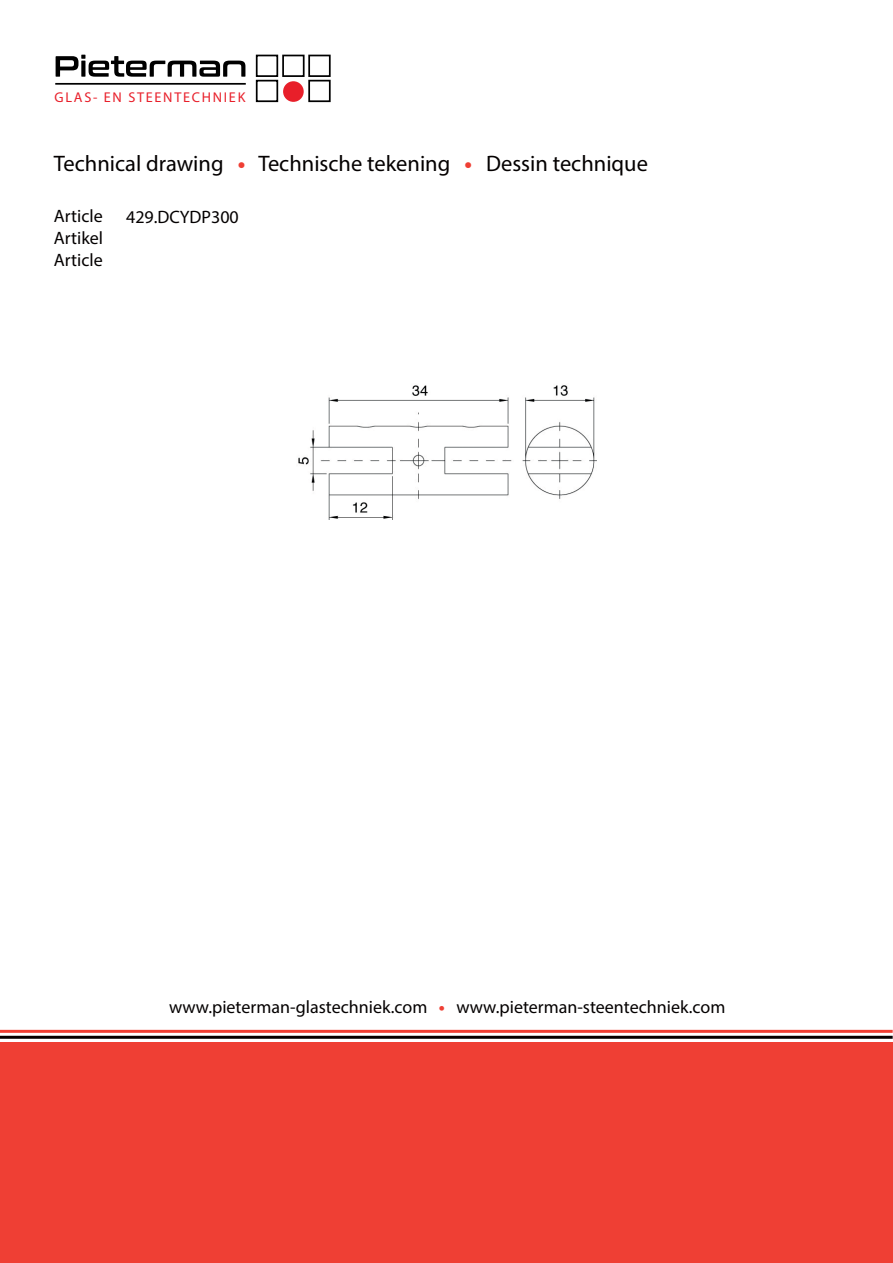
<style>
.page{position:relative;width:893px;height:1263px;background:#fff}
.page>*{position:absolute;margin:0;border:0;box-sizing:border-box;transform-origin:0 0}
.t1{font:22.5px "Myriad Pro";color:#040000}
.t2{font:18px/21.6px "Myriad Pro";color:#040000;text-align:justify}
.t3{font:14.25px "Myriad Pro";letter-spacing:.12em;color:#e81f2a}
.s1{font-weight:700;color:#ef3f34}
</style>
<div class="page">
<div style="left:0;top:1042px;width:893px;height:221px;background:#ef3f34"></div>
<hr style="left:0;top:1036px;width:893px;height:3px;background:#040000">
<hr style="left:0;top:1030px;width:893px;height:3px;background:#ef3f34">
<svg style="left:55px;top:54px;width:276px;height:49px"></svg>
<div style="left:283px;top:81px;width:21px;height:21px;background:#e81f2a;border-radius:50%"></div>
<img style="left:298px;top:385px;width:298px;height:134px">
<p class="t3" style="left:55px;top:92px;width:192px">GLAS- EN STEENTECHNIEK</p>
<p class="t1" style="left:54px;top:155px;width:595px">Technical drawing <span class="s1">•</span> Technische tekening <span class="s1">•</span> Dessin technique</p>
<p class="t2" style="left:54px;top:207px;width:51px">Article Artikel Article</p>
<p class="t2" style="left:126px;top:207px;width:114px">429.DCYDP300</p>
<p class="t2" style="left:169px;top:998px;width:558px">www.pieterman-glastechniek.com <span class="s1">•</span> www.pieterman-steentechniek.com</p>
</div>
